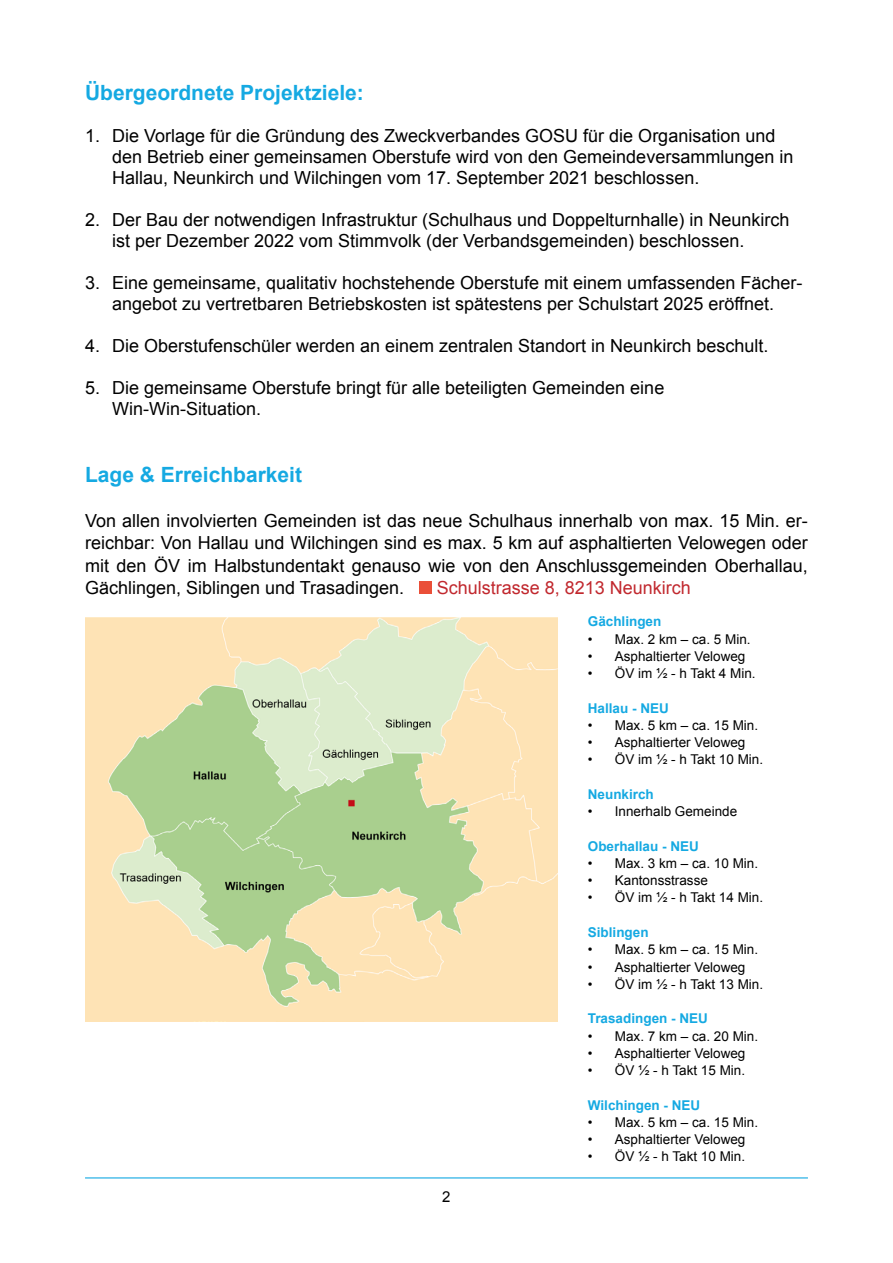
<style>
.page{position:relative;width:893px;height:1263px;background:#fff}
.page>*{position:absolute;margin:0;border:0;box-sizing:border-box;transform-origin:0 0}
.t1{font:700 21px "Arial";color:#15a9e2}
.t2{font:18px/21px "Arial";color:#000}
.t3{font:18px "Arial";color:#c1282e}
.t4{font:15px "Arial";color:#000}
.t5{font:13.5px "Arial";color:#000}
.t6{font:700 13.5px "Arial";color:#15a9e2}
</style>
<div class="page">
<hr style="left:85px;top:1177px;width:723px;height:1px;background:#15a9e2">
<div style="left:419px;top:582px;width:13px;height:12px;background:#ea4f38"></div>
<img style="left:85px;top:617px;width:472px;height:405px">
<p class="t1" style="left:85px;top:79px;width:280px">Übergeordnete Projektziele:</p>
<p class="t2" style="left:112px;top:125px;width:683px;text-indent:-27px">1. Die Vorlage für die Gründung des Zweckverbandes GOSU für die Organisation und den Betrieb einer gemeinsamen Oberstufe wird von den Gemeindeversammlungen in<br>Hallau, Neunkirch und Wilchingen vom 17. September 2021 beschlossen.</p>
<p class="t2" style="left:112px;top:209px;width:679px;text-indent:-27px">2. Der Bau der notwendigen Infrastruktur (Schulhaus und Doppelturnhalle) in Neunkirch ist per Dezember 2022 vom Stimmvolk (der Verbandsgemeinden) beschlossen.</p>
<p class="t2" style="left:85px;top:272px;width:719px;text-align:center">3. Eine gemeinsame, qualitativ hochstehende Oberstufe mit einem umfassenden Fächer&shy;angebot zu vertretbaren Betriebskosten ist spätestens per Schulstart 2025 eröffnet.</p>
<p class="t2" style="left:85px;top:335px;width:685px">4. Die Oberstufenschüler werden an einem zentralen Standort in Neunkirch beschult.</p>
<p class="t2" style="left:112px;top:377px;width:554px;text-indent:-27px">5. Die gemeinsame Oberstufe bringt für alle beteiligten Gemeinden eine<br>Win-Win-Situation.</p>
<p class="t1" style="left:85px;top:460px;width:219px">Lage &amp; Erreichbarkeit</p>
<p class="t2" style="left:85px;top:509px;width:724px;line-height:22.5px;text-align:justify">Von allen involvierten Gemeinden ist das neue Schulhaus innerhalb von max. 15 Min. er&shy;reichbar: Von Hallau und Wilchingen sind es max. 5 km auf asphaltierten Velowegen oder mit den ÖV im Halbstundentakt genauso wie von den Anschlussgemeinden Oberhallau, Gächlingen, Siblingen und Trasadingen.</p>
<p class="t3" style="left:437px;top:576px;width:256px">Schulstrasse 8, 8213 Neunkirch</p>
<p class="t6" style="left:588px;top:613px;width:75px">Gächlingen</p>
<p class="t5" style="left:588px;top:630px;width:164px">• Max. 2 km – ca. 5 Min.</p>
<p class="t5" style="left:588px;top:647px;width:159px">• Asphaltierter Veloweg</p>
<p class="t5" style="left:588px;top:665px;width:169px">• ÖV im ½ - h Takt 4 Min.</p>
<p class="t6" style="left:588px;top:699px;width:83px">Hallau - NEU</p>
<p class="t5" style="left:588px;top:716px;width:172px">• Max. 5 km – ca. 15 Min.</p>
<p class="t5" style="left:588px;top:734px;width:159px">• Asphaltierter Veloweg</p>
<p class="t5" style="left:588px;top:751px;width:177px">• ÖV im ½ - h Takt 10 Min.</p>
<p class="t6" style="left:588px;top:785px;width:68px">Neunkirch</p>
<p class="t5" style="left:588px;top:803px;width:151px">• Innerhalb Gemeinde</p>
<p class="t6" style="left:588px;top:837px;width:113px">Oberhallau - NEU</p>
<p class="t5" style="left:588px;top:854px;width:172px">• Max. 3 km – ca. 10 Min.</p>
<p class="t5" style="left:588px;top:872px;width:122px">• Kantonsstrasse</p>
<p class="t5" style="left:588px;top:889px;width:177px">• ÖV im ½ - h Takt 14 Min.</p>
<p class="t6" style="left:588px;top:923px;width:62px">Siblingen</p>
<p class="t5" style="left:588px;top:941px;width:172px">• Max. 5 km – ca. 15 Min.</p>
<p class="t5" style="left:588px;top:958px;width:159px">• Asphaltierter Veloweg</p>
<p class="t5" style="left:588px;top:975px;width:177px">• ÖV im ½ - h Takt 13 Min.</p>
<p class="t6" style="left:588px;top:1010px;width:122px">Trasadingen - NEU</p>
<p class="t5" style="left:588px;top:1027px;width:172px">• Max. 7 km – ca. 20 Min.</p>
<p class="t5" style="left:588px;top:1044px;width:159px">• Asphaltierter Veloweg</p>
<p class="t5" style="left:588px;top:1061px;width:159px">• ÖV ½ - h Takt 15 Min.</p>
<p class="t6" style="left:588px;top:1096px;width:114px">Wilchingen - NEU</p>
<p class="t5" style="left:588px;top:1113px;width:172px">• Max. 5 km – ca. 15 Min.</p>
<p class="t5" style="left:588px;top:1130px;width:159px">• Asphaltierter Veloweg</p>
<p class="t5" style="left:588px;top:1148px;width:159px">• ÖV ½ - h Takt 10 Min.</p>
<p class="t4" style="left:442px;top:1186px;width:10px">2</p>
</div>
